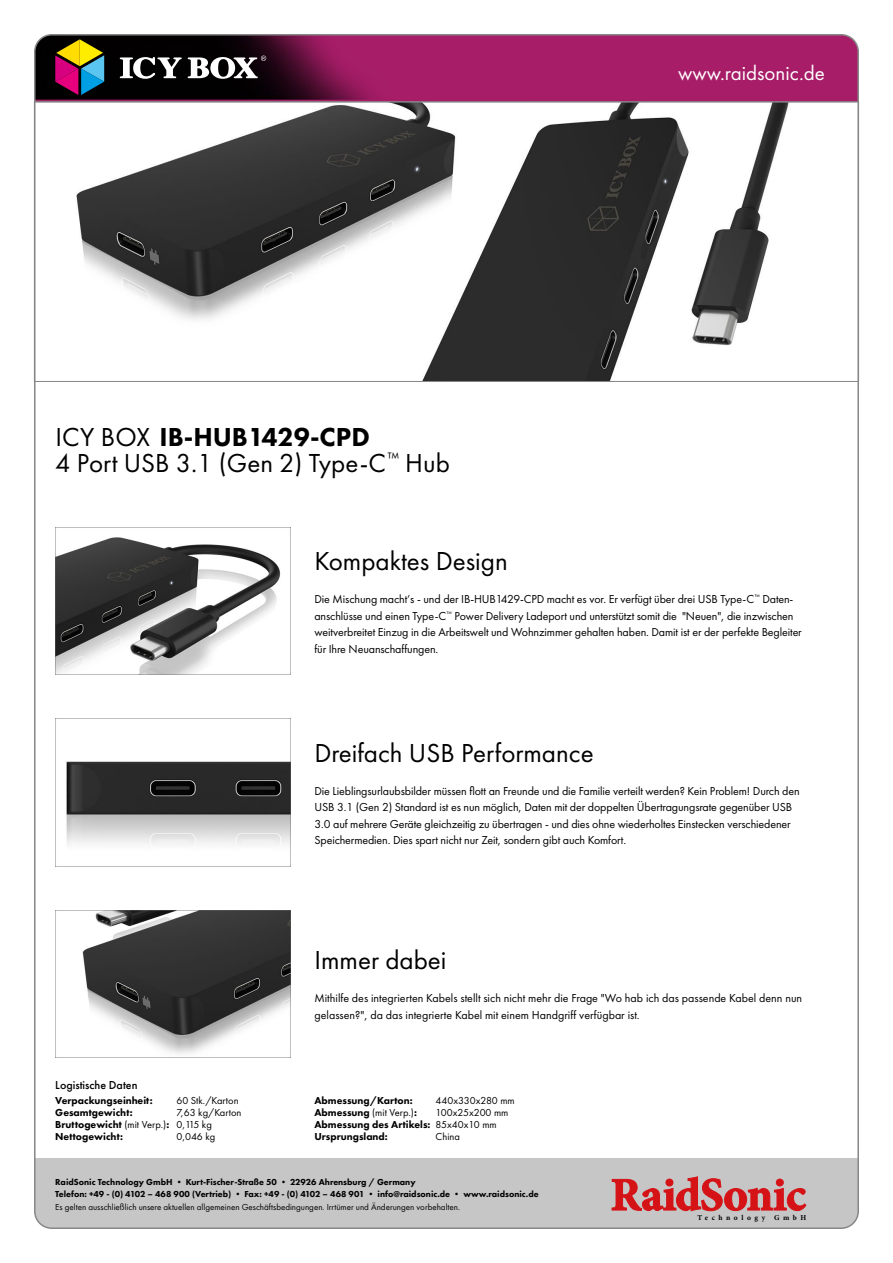
<style>
.page{position:relative;width:893px;height:1263px;background:#fff}
.page>*{position:absolute;margin:0;border:0;box-sizing:border-box;transform-origin:0 0}
.t1{font:27px "Futura PT";color:#000}
.t2{font:800 27px "Futura PT";color:#000}
.t3{font:21px "Futura PT";color:#fff}
.t4{font:12px/16.5px "Futura PT";letter-spacing:-.01em;color:#000}
.t5{font:500 12px "Futura PT";color:#000}
.t6{font:800 10.5px/12px "Futura PT";color:#000}
.t7{font:10.5px/12px "Futura PT";color:#000}
.t8{font:800 9px/12px "Futura PT";color:#000}
.t9{font:9px "Futura PT";color:#000}
.t10{font:700 7.5px "Minion Pro";letter-spacing:.47em;color:#000}
.s1{font-weight:400}
</style>
<div class="page">
<svg style="left:37px;top:102px;width:819px;height:280px"></svg>
<img style="left:55px;top:528px;width:236px;height:147px">
<img style="left:55px;top:719px;width:236px;height:147px">
<img style="left:55px;top:910px;width:236px;height:147px">
<div style="left:35px;top:1159px;width:823px;height:69px;background:#c6c6c6"></div>
<svg style="left:612px;top:1176px;width:194px;height:35px"></svg>
<svg style="left:37px;top:37px;width:819px;height:65px;background:#811851"></svg>
<svg style="left:120px;top:56px;width:146px;height:23px"></svg>
<svg style="left:55px;top:39px;width:49px;height:56px;background:#755b4f"></svg>
<h1 class="t2" style="left:55px;top:420px;width:316px"><span class="s1">ICY BOX</span> IB-HUB1429-CPD</h1>
<h1 class="t1" style="left:55px;top:447px;width:396px">4 Port USB 3.1 (Gen 2) Type-C<sup>™</sup> Hub</h1>
<h2 class="t3" style="left:678px;top:60px;width:148px">www.raidsonic.de</h2>
<h1 class="t1" style="left:314px;top:545px;width:195px">Kompaktes Design</h1>
<p class="t4" style="left:314px;top:591px;width:489px">Die Mischung macht‘s - und der IB-HUB1429-CPD macht es vor. Er verfügt über drei USB Type-C<sup>™</sup> Daten&shy;anschlüsse und einen Type-C<sup>™</sup> Power Delivery Ladeport und unterstützt somit die "Neuen", die inzwischen weitverbreitet Einzug in die Arbeitswelt und Wohnzimmer gehalten haben. Damit ist er der perfekte Begleiter für Ihre Neuanschaffungen.</p>
<h1 class="t1" style="left:314px;top:737px;width:281px">Dreifach USB Performance</h1>
<p class="t4" style="left:314px;top:782px;width:487px">Die Lieblingsurlaubsbilder müssen flott an Freunde und die Familie verteilt werden? Kein Problem! Durch den USB 3.1 (Gen 2) Standard ist es nun möglich, Daten mit der doppelten Übertragungsrate gegenüber USB 3.0 auf mehrere Geräte gleichzeitig zu übertragen - und dies ohne wiederholtes Einstecken verschiedener Speichermedien. Dies spart nicht nur Zeit, sondern gibt auch Komfort.</p>
<h1 class="t1" style="left:314px;top:944px;width:134px">Immer dabei</h1>
<p class="t4" style="left:314px;top:990px;width:489px">Mithilfe des integrierten Kabels stellt sich nicht mehr die Frage "Wo hab ich das passende Kabel denn nun gelassen?", da das integrierte Kabel mit einem Handgriff verfügbar ist.</p>
<p class="t5" style="left:55px;top:1078px;width:84px">Logistische Daten</p>
<p class="t6" style="left:55px;top:1094px;width:115px">Verpackungseinheit:<br>Gesamtgewicht:<br>Bruttogewicht <span class="s1">(mit Verp.)</span>:<br>Nettogewicht:</p>
<p class="t7" style="left:176px;top:1094px;width:66px">60 Stk./Karton<br>7,63 kg/Karton<br>0,115 kg<br>0,046 kg</p>
<p class="t7" style="left:436px;top:1094px;width:81px">440x330x280 mm<br>100x25x200 mm<br>85x40x10 mm<br>China</p>
<p class="t6" style="left:314px;top:1094px;width:118px">Abmessung/Karton:<br>Abmessung <span class="s1">(mit Verp.)</span>:<br>Abmessung des Artikels:<br>Ursprungsland:</p>
<p class="t8" style="left:55px;top:1175px;width:485px">RaidSonic Technology GmbH • Kurt-Fischer-Straße 50 • 22926 Ahrensburg / Germany<br>Telefon: +49 - (0) 4102 – 468 900 (Vertrieb) • Fax: +49 - (0) 4102 – 468 901 • info@raidsonic.de • www.raidsonic.de</p>
<p class="t9" style="left:55px;top:1202px;width:406px">Es gelten ausschließlich unsere aktuellen allgemeinen Geschäftsbedingungen. Irrtümer und Änderungen vorbehalten.</p>
<p class="t10" style="left:697px;top:1212px;width:110px">Technology GmbH</p>
</div>
